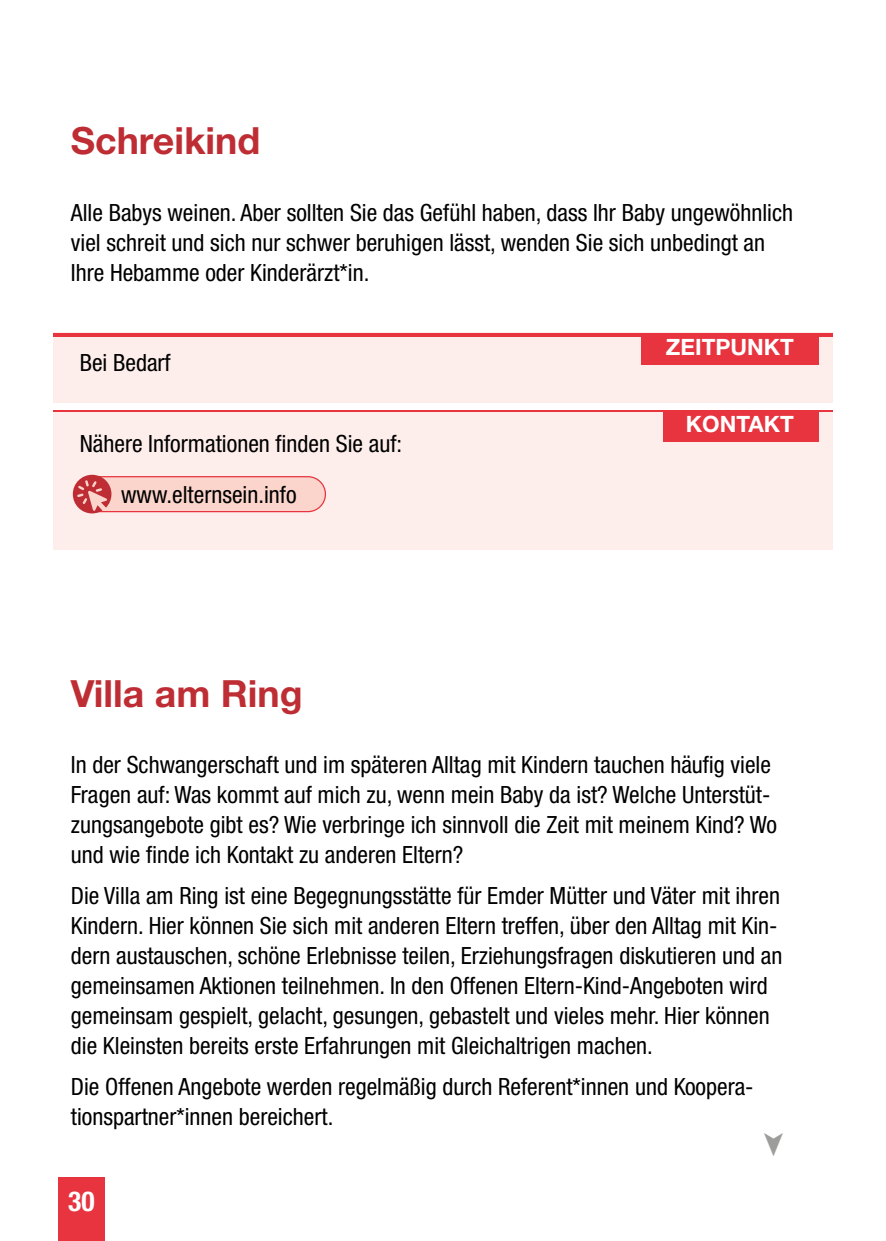
<style>
.page{position:relative;width:886px;height:1241px;background:#fff}
.page>*{position:absolute;margin:0;border:0;box-sizing:border-box;transform-origin:0 0}
.t1{font:700 37.5px "Helvetica Neue";color:#be2d34}
.t2{font:700 condensed 27.5px "Helvetica Neue";color:#fff}
.t3{font:condensed 23.75px/30px "Helvetica Neue";color:#000}
.t4{font:700 22.5px "Helvetica Neue";color:#fff}
</style>
<div class="page">
<div style="left:53px;top:410px;width:780px;height:139px;background:#fdeeeb"></div>
<div style="left:75px;top:476px;width:250px;height:35px;background:#fbd5cc;border-radius:17px"></div>
<div style="left:74px;top:476px;width:252px;height:36px;border:1px solid #e7343f;border-radius:17px"></div>
<svg style="left:73px;top:474px;width:38px;height:39px"></svg>
<div style="left:663px;top:410px;width:156px;height:32px;background:#e7343f"></div>
<hr style="left:53px;top:410px;width:780px;height:2px;background:#e7343f">
<div style="left:53px;top:332px;width:780px;height:71px;background:#fdeeeb"></div>
<div style="left:641px;top:333px;width:178px;height:31px;background:#e7343f"></div>
<hr style="left:53px;top:333px;width:780px;height:3px;background:#e7343f">
<div style="left:58px;top:1176px;width:47px;height:64px;background:#e7343f"></div>
<h1 class="t1" style="left:71px;top:118px;width:191px">Schreikind</h1>
<p class="t3" style="left:71px;top:197px;width:724px">Alle Babys weinen. Aber sollten Sie das Gefühl haben, dass Ihr Baby ungewöhnlich viel schreit und sich nur schwer beruhigen lässt, wenden Sie sich unbedingt an<br>Ihre Hebamme oder Kinderärzt*in.</p>
<p class="t3" style="left:80px;top:347px;width:93px">Bei Bedarf</p>
<p class="t3" style="left:121px;top:418px;width:282px;line-height:50.8px;text-indent:-42px">Nähere Informationen finden Sie auf: www.elternsein.info</p>
<h1 class="t1" style="left:71px;top:670px;width:233px">Villa am Ring</h1>
<p class="t4" style="left:666px;top:333px;width:129px">ZEITPUNKT</p>
<p class="t4" style="left:686px;top:410px;width:109px">KONTAKT</p>
<p class="t3" style="left:71px;top:749px;width:707px">In der Schwangerschaft und im späteren Alltag mit Kindern tauchen häufig viele Fragen auf: Was kommt auf mich zu, wenn mein Baby da ist? Welche Unterstüt&shy;zungsangebote gibt es? Wie verbringe ich sinnvoll die Zeit mit meinem Kind? Wo und wie finde ich Kontakt zu anderen Eltern?</p>
<p class="t3" style="left:71px;top:880px;width:713px">Die Villa am Ring ist eine Begegnungsstätte für Emder Mütter und Väter mit ihren Kindern. Hier können Sie sich mit anderen Eltern treffen, über den Alltag mit Kin&shy;dern austauschen, schöne Erlebnisse teilen, Erziehungsfragen diskutieren und an gemeinsamen Aktionen teilnehmen. In den Offenen Eltern-Kind-Angeboten wird gemeinsam gespielt, gelacht, gesungen, gebastelt und vieles mehr. Hier können die Kleinsten bereits erste Erfahrungen mit Gleichaltrigen machen.</p>
<p class="t3" style="left:71px;top:1071px;width:684px">Die Offenen Angebote werden regelmäßig durch Referent*innen und Koopera&shy;tionspartner*innen bereichert.</p>
<p class="t2" style="left:68px;top:1184px;width:28px">30</p>
</div>
